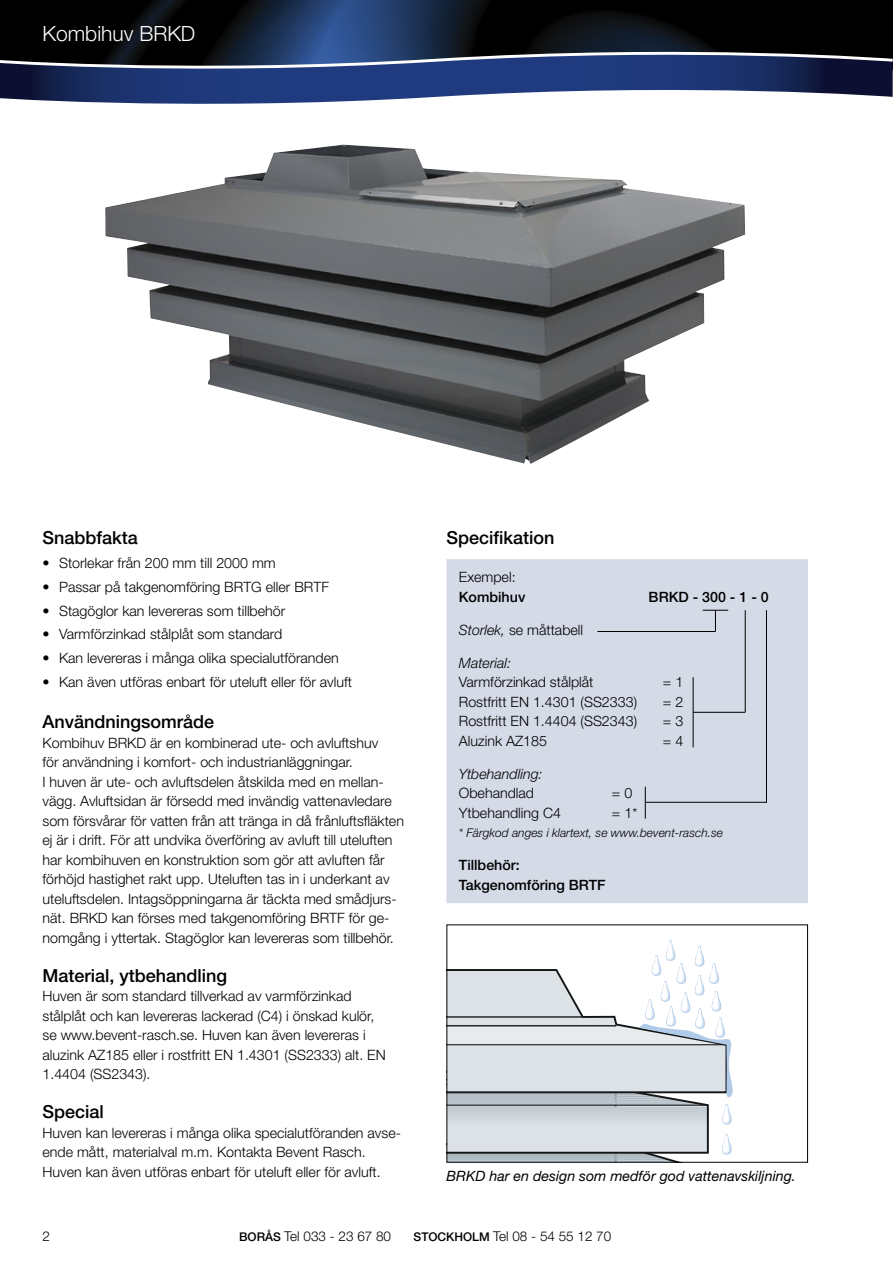
<style>
.page{position:relative;width:893px;height:1263px;background:#fff}
.page>*{position:absolute;margin:0;border:0;box-sizing:border-box;transform-origin:0 0}
.t1{font:300 21px "Helvetica Neue LT Std";color:#fff}
.t2{font:500 18px "Helvetica Neue LT Std";color:#000}
.t3{font:300 14.25px/19.5px "Helvetica Neue LT Std";color:#000}
.t4{font:500 14.25px/19.5px "Helvetica Neue LT Std";color:#000}
.t5{font:italic 14.25px "Helvetica Neue LT Std";color:#000}
.t6{font:italic 300 14.25px "Helvetica Neue LT Std";color:#000}
.t7{font:300 13.5px "Helvetica Neue LT Std";color:#000}
.t8{font:italic 300 12px "Helvetica Neue LT Std";color:#000}
.s1{font-style:italic}
.s2{font-weight:500;font-size:12px}
</style>
<div class="page">
<img style="left:0;top:0;width:893px;height:45px">
<svg style="left:0;top:79px;width:893px;height:25px"></svg>
<svg style="left:0;top:45px;width:893px;height:34px"></svg>
<svg style="left:448px;top:940px;width:285px;height:220px"></svg>
<div style="left:446px;top:559px;width:362px;height:344px;background:#d5dae7"></div>
<svg style="left:703px;top:610px;width:25px;height:21px"></svg>
<hr style="left:597px;top:631px;width:118px;height:1px;background:#000">
<hr style="left:693px;top:677px;width:1px;height:70px;background:#000">
<hr style="left:693px;top:712px;width:52px;height:1px;background:#000">
<hr style="left:766px;top:610px;width:1px;height:193px;background:#000">
<hr style="left:645px;top:787px;width:1px;height:32px;background:#000">
<hr style="left:645px;top:802px;width:122px;height:1px;background:#000">
<hr style="left:745px;top:610px;width:1px;height:102px;background:#000">
<img style="left:105px;top:145px;width:640px;height:318px">
<h1 class="t1" style="left:43px;top:21px;width:154px">Kombihuv BRKD</h1>
<p class="t2" style="left:43px;top:527px;width:97px">Snabbfakta</p>
<p class="t3" style="left:43px;top:553px;width:235px">• Storlekar från 200 mm till 2000 mm</p>
<p class="t3" style="left:43px;top:577px;width:288px">• Passar på takgenomföring BRTG eller BRTF</p>
<p class="t3" style="left:43px;top:600px;width:244px">• Stagöglor kan levereras som tillbehör</p>
<p class="t3" style="left:43px;top:624px;width:241px">• Varmförzinkad stålplåt som standard</p>
<p class="t3" style="left:43px;top:648px;width:298px">• Kan levereras i många olika specialutföranden</p>
<p class="t3" style="left:43px;top:672px;width:311px">• Kan även utföras enbart för uteluft eller för avluft</p>
<p class="t2" style="left:43px;top:711px;width:173px">Användningsområde</p>
<p class="t3" style="left:43px;top:732px;width:363px">Kombihuv BRKD är en kombinerad ute- och avluftshuv<br>för användning i komfort- och industrianläggningar.<br>I huven är ute- och avluftsdelen åtskilda med en mellan&shy;vägg. Avluftsidan är försedd med invändig vattenavledare som försvårar för vatten från att tränga in då frånluftsfläkten ej är i drift. För att undvika överföring av avluft till uteluften har kombihuven en konstruktion som gör att avluften får förhöjd hastighet rakt upp. Uteluften tas in i underkant av uteluftsdelen. Intagsöppningarna är täckta med smådjurs&shy;nät. BRKD kan förses med takgenomföring BRTF för ge&shy;nomgång i yttertak. Stagöglor kan levereras som tillbehör.</p>
<p class="t2" style="left:43px;top:964px;width:186px">Material, ytbehandling</p>
<p class="t3" style="left:43px;top:986px;width:345px">Huven är som standard tillverkad av varmförzinkad stålplåt och kan levereras lackerad (C4) i önskad kulör, se www.bevent-rasch.se. Huven kan även levereras i aluzink AZ185 eller i rostfritt EN 1.4301 (SS2333) alt. EN 1.4404 (SS2343).</p>
<p class="t2" style="left:43px;top:1101px;width:63px">Special</p>
<p class="t3" style="left:43px;top:1122px;width:360px">Huven kan levereras i många olika specialutföranden avse&shy;ende mått, materialval m.m. Kontakta Bevent Rasch.<br>Huven kan även utföras enbart för uteluft eller för avluft.</p>
<p class="t2" style="left:446px;top:527px;width:110px">Specifikation</p>
<p class="t3" style="left:459px;top:567px;width:58px">Exempel:</p>
<p class="t4" style="left:459px;top:587px;width:68px">Kombihuv</p>
<p class="t4" style="left:649px;top:587px;width:122px">BRKD - 300 - 1 - 0</p>
<p class="t3" style="left:459px;top:619px;width:126px"><span class="s1">Storlek,</span> se måttabell</p>
<p class="t6" style="left:459px;top:654px;width:54px">Material:</p>
<p class="t3" style="left:459px;top:672px;width:136px">Varmförzinkad stålplåt</p>
<p class="t3" style="left:663px;top:672px;width:22px">= 1</p>
<p class="t3" style="left:459px;top:691px;width:180px">Rostfritt EN 1.4301 (SS2333)</p>
<p class="t3" style="left:663px;top:691px;width:22px">= 2</p>
<p class="t3" style="left:459px;top:711px;width:180px">Rostfritt EN 1.4404 (SS2343)</p>
<p class="t3" style="left:663px;top:711px;width:22px">= 3</p>
<p class="t3" style="left:459px;top:730px;width:90px">Aluzink AZ185</p>
<p class="t3" style="left:663px;top:730px;width:22px">= 4</p>
<p class="t6" style="left:459px;top:765px;width:85px">Ytbehandling:</p>
<p class="t3" style="left:459px;top:783px;width:77px">Obehandlad</p>
<p class="t3" style="left:612px;top:783px;width:22px">= 0</p>
<p class="t3" style="left:459px;top:802px;width:104px">Ytbehandling C4</p>
<p class="t3" style="left:612px;top:802px;width:27px">= 1*</p>
<p class="t8" style="left:459px;top:826px;width:266px">* Färgkod anges i klartext, se www.bevent-rasch.se</p>
<p class="t4" style="left:459px;top:855px;width:148px">Tillbehör:<br>Takgenomföring BRTF</p>
<p class="t5" style="left:446px;top:1167px;width:351px">BRKD har en design som medför god vattenavskiljning.</p>
<p class="t7" style="left:43px;top:1228px;width:9px">2</p>
<p class="t7" style="left:239px;top:1228px;width:153px"><span class="s2">BORÅS</span> Tel 033 - 23 67 80</p>
<p class="t7" style="left:414px;top:1228px;width:199px"><span class="s2">STOCKHOLM</span> Tel 08 - 54 55 12 70</p>
</div>
